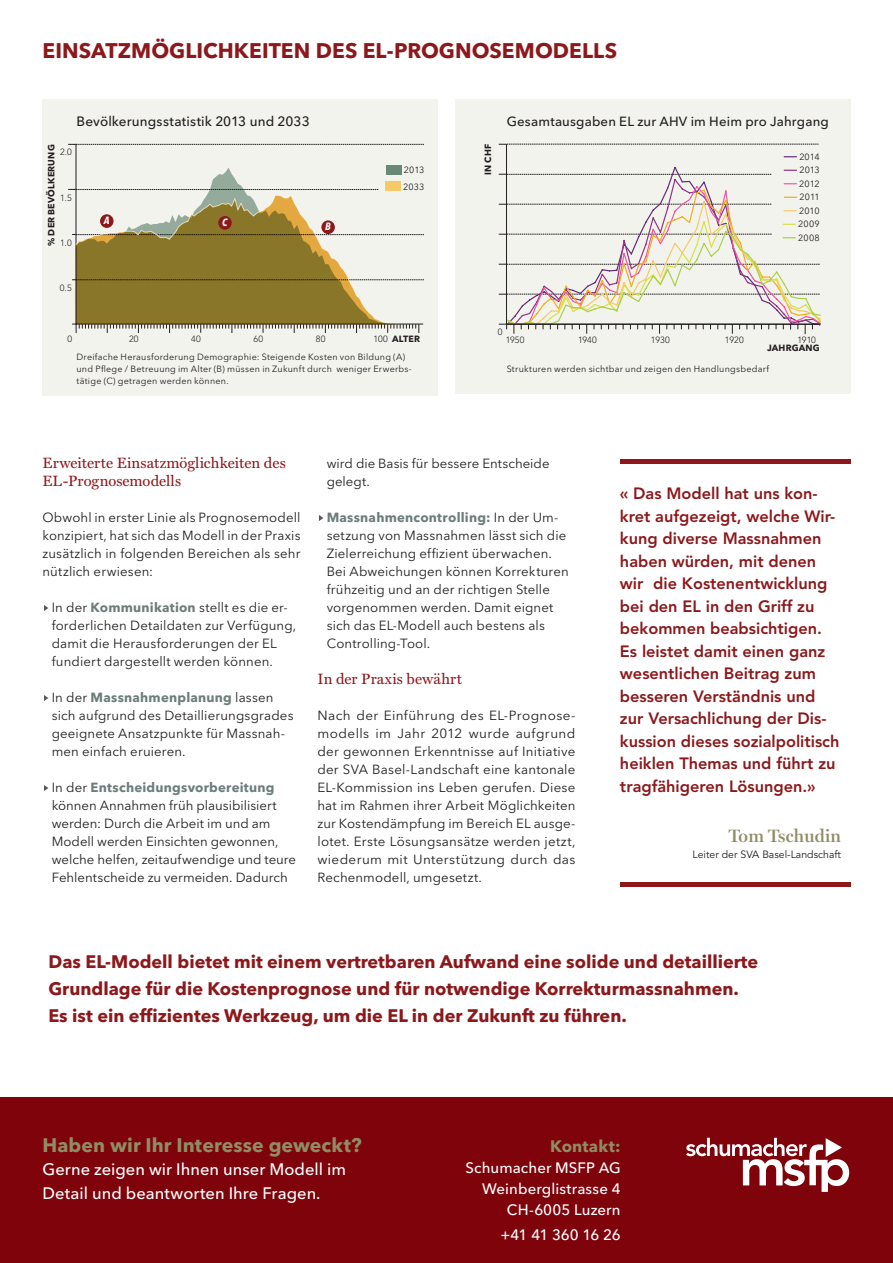
<style>
.page{position:relative;width:893px;height:1263px;background:#fff}
.page>*{position:absolute;margin:0;border:0;box-sizing:border-box;transform-origin:0 0}
.t1{font:700 21px "Avenir Next LT Pro";color:#8c181b}
.t2{font:700 19.5px "Avenir Next LT Pro";letter-spacing:.005em;color:#8f8d66}
.t3{font:700 18px/27px "Avenir Next LT Pro";color:#8c181b}
.t4{font:600 18px "Miller Display";letter-spacing:.01em;color:#8f8d66}
.t5{font:500 16.5px/24px "Avenir Next LT Pro";color:#fff}
.t6{font:700 16.5px "Avenir Next LT Pro";letter-spacing:.01em;color:#8f8d66}
.t7{font:800 16.35px/22.5px "Avenir LT Std";color:#8c181b}
.t8{font:15px/18px "Miller Text";letter-spacing:.005em;color:#8c181b}
.t9{font:500 15px/21px "Avenir Next LT Pro";letter-spacing:.005em;color:#fff;text-align:right}
.t10{font:500 15px "Avenir Next LT Pro";letter-spacing:-.04em;color:#fff}
.t11{font:500 13.5px "Avenir Next LT Pro";letter-spacing:.01em;color:#231f20}
.t12{font:13.2px/18px "Avenir Next LT Pro";letter-spacing:.01em;color:#231f20}
.t13{font:500 13.2px "Avenir Next LT Pro";letter-spacing:.01em;color:#231f20}
.t14{font:10.5px "Avenir LT Std";color:#231f20}
.t15{font:italic 700 condensed 10.5px "Avenir Next LT Pro";color:#fff}
.t16{font:9px/13.5px "Avenir Next LT Pro";letter-spacing:.025em;color:#231f20}
.t17{font:300 9px "Avenir LT Std";letter-spacing:.01em;color:#231f20}
.t18{font:700 9px "Avenir Next LT Pro";letter-spacing:.02em;color:#231f20}
.s1{font-weight:700;color:#6d7d7b}
</style>
<div class="page">
<div style="left:620px;top:459px;width:230px;height:5px;background:#8c181b"></div>
<div style="left:620px;top:882px;width:230px;height:5px;background:#8c181b"></div>
<svg style="left:44px;top:605px;width:4px;height:6px"></svg>
<svg style="left:44px;top:695px;width:4px;height:6px"></svg>
<svg style="left:44px;top:785px;width:4px;height:6px"></svg>
<svg style="left:319px;top:515px;width:4px;height:6px"></svg>
<div style="left:0;top:1097px;width:893px;height:166px;background:#7f030b"></div>
<div style="left:43px;top:99px;width:395px;height:296px;background:#f3f3ee"></div>
<div style="left:455px;top:99px;width:395px;height:295px;background:#f3f3ee"></div>
<svg style="left:210px;top:168px;width:181px;height:21px"></svg>
<svg style="left:68px;top:144px;width:356px;height:1px"></svg>
<hr style="left:76px;top:144px;width:1px;height:181px;background:#231f20">
<svg style="left:784px;top:156px;width:12px;height:1px"></svg>
<div style="left:387px;top:165px;width:15px;height:9px;background:#678976"></div>
<div style="left:386px;top:181px;width:15px;height:10px;background:#f5ca66"></div>
<hr style="left:506px;top:144px;width:1px;height:180px;background:#231f20">
<svg style="left:499px;top:144px;width:320px;height:1px"></svg>
<svg style="left:507px;top:166px;width:290px;height:12px"></svg>
<svg style="left:499px;top:183px;width:322px;height:151px"></svg>
<svg style="left:68px;top:189px;width:356px;height:144px"></svg>
<div style="left:100px;top:214px;width:14px;height:14px;background:#8c181b;border-radius:50%"></div>
<div style="left:321px;top:220px;width:14px;height:14px;background:#8c181b;border-radius:50%"></div>
<div style="left:218px;top:216px;width:14px;height:14px;background:#8c181b;border-radius:50%"></div>
<hr style="left:76px;top:324px;width:347px;height:1px;background:#231f20">
<svg style="left:686px;top:1138px;width:163px;height:54px"></svg>
<h1 class="t1" style="left:43px;top:38px;width:576px">EINSATZMÖGLICHKEITEN DES EL-PROGNOSEMODELLS</h1>
<p class="t11" style="left:77px;top:113px;width:235px">Bevölkerungsstatistik 2013 und 2033</p>
<p class="t13" style="left:507px;top:113px;width:324px">Gesamtausgaben EL zur AHV im Heim pro Jahrgang</p>
<p class="t16" style="left:403px;top:162px;width:23px;line-height:16.5px">2013<br>2033</p>
<p class="t18" style="left:46px;top:246px;width:103px;rotate:-90deg">% DER BEVÖLKERUNG</p>
<p class="t18" style="left:482px;top:175px;width:32px;rotate:-90deg">IN CHF</p>
<p class="t17" style="left:60px;top:147px;width:13px">2.0</p>
<p class="t16" style="left:798px;top:150px;width:23px;text-align:justify">2014<br>2013<br>2012<br>2011<br>2010<br>2009<br>2008</p>
<p class="t17" style="left:60px;top:192px;width:13px">1.5</p>
<p class="t17" style="left:60px;top:237px;width:13px">1.0</p>
<p class="t17" style="left:60px;top:282px;width:13px">0.5</p>
<p class="t15" style="left:104px;top:214px;width:7px">A</p>
<p class="t15" style="left:222px;top:216px;width:7px">C</p>
<p class="t15" style="left:325px;top:220px;width:7px">B</p>
<p class="t17" style="left:498px;top:327px;width:6px">0</p>
<p class="t17" style="left:67px;top:334px;width:6px">0</p>
<p class="t17" style="left:129px;top:334px;width:11px">20</p>
<p class="t17" style="left:191px;top:334px;width:11px">40</p>
<p class="t17" style="left:254px;top:334px;width:11px">60</p>
<p class="t17" style="left:316px;top:334px;width:11px">80</p>
<p class="t17" style="left:373px;top:334px;width:16px">100</p>
<p class="t18" style="left:392px;top:333px;width:30px">ALTER</p>
<p class="t17" style="left:506px;top:335px;width:20px">1950</p>
<p class="t17" style="left:578px;top:335px;width:20px">1940</p>
<p class="t17" style="left:651px;top:335px;width:20px">1930</p>
<p class="t17" style="left:725px;top:335px;width:20px">1920</p>
<p class="t17" style="left:798px;top:335px;width:20px">1910</p>
<p class="t18" style="left:767px;top:342px;width:54px">JAHRGANG</p>
<p class="t16" style="left:77px;top:351px;width:336px;line-height:12px">Dreifache Herausforderung Demographie: Steigende Kosten von Bildung (A) und Pflege / Betreuung im Alter (B) müssen in Zukunft durch weniger Erwerbs&shy;tätige (C) getragen werden können.</p>
<p class="t16" style="left:507px;top:362px;width:264px">Strukturen werden sichtbar und zeigen den Handlungsbedarf</p>
<p class="t8" style="left:43px;top:454px;width:245px">Erweiterte Einsatzmöglichkeiten des<br>EL-Prognosemodells</p>
<p class="t12" style="left:43px;top:508px;width:259px;text-align:justify">Obwohl in erster Linie als Prognosemodell konzipiert, hat sich das Modell in der Praxis zusätzlich in folgenden Bereichen als sehr nützlich erwiesen:</p>
<p class="t12" style="left:52px;top:598px;width:246px">In der <span class="s1">Kommunikation</span> stellt es die er&shy;forderlichen Detaildaten zur Verfügung, damit die Herausforderungen der EL fundiert dargestellt werden können.</p>
<p class="t12" style="left:52px;top:688px;width:243px">In der <span class="s1">Massnahmenplanung</span> lassen sich aufgrund des Detaillierungsgrades geeignete Ansatzpunkte für Massnah&shy;men einfach eruieren.</p>
<p class="t12" style="left:52px;top:778px;width:246px">In der <span class="s1">Entscheidungsvorbereitung </span>können Annahmen früh plausibilisiert werden: Durch die Arbeit im und am Modell werden Einsichten gewonnen, welche helfen, zeitaufwendige und teure Fehlentscheide zu vermeiden. Dadurch</p>
<p class="t12" style="left:327px;top:454px;width:224px">wird die Basis für bessere Entscheide gelegt.</p>
<p class="t12" style="left:327px;top:508px;width:244px"><span class="s1">Massnahmencontrolling:</span> In der Um&shy;setzung von Massnahmen lässt sich die Zielerreichung effizient überwachen.<br>Bei Abweichungen können Korrekturen frühzeitig und an der richtigen Stelle vorgenommen werden. Damit eignet sich das EL-Modell auch bestens als Controlling-Tool.</p>
<p class="t8" style="left:317px;top:670px;width:146px">In der Praxis bewährt</p>
<p class="t12" style="left:317px;top:706px;width:259px;text-align:justify">Nach der Einführung des EL-Prognose&shy;modells im Jahr 2012 wurde aufgrund der gewonnen Erkenntnisse auf Initiative der SVA Basel-Landschaft eine kantonale EL-Kommission ins Leben gerufen. Diese hat im Rahmen ihrer Arbeit Möglichkeiten zur Kostendämpfung im Bereich EL ausge&shy;lotet. Erste Lösungsansätze werden jetzt, wiederum mit Unterstützung durch das Rechenmodell, umgesetzt.</p>
<p class="t7" style="left:620px;top:482px;width:221px">« Das Modell hat uns kon&shy;kret aufgezeigt, welche Wir&shy;kung diverse Massnahmen haben würden, mit denen wir die Kostenentwicklung bei den EL in den Griff zu bekommen beabsichtigen.<br>Es leistet damit einen ganz wesentlichen Beitrag zum besseren Verständnis und zur Versachlichung der Dis&shy;kussion dieses sozialpolitisch heiklen Themas und führt zu tragfähigeren Lösungen.»</p>
<h3 class="t4" style="left:729px;top:825px;width:114px">Tom Tschudin</h3>
<p class="t14" style="left:692px;top:849px;width:150px">Leiter der SVA Basel-Landschaft</p>
<h3 class="t3" style="left:48px;top:948px;width:711px">Das EL-Modell bietet mit einem vertretbaren Aufwand eine solide und detaillierte<br>Grundlage für die Kostenprognose und für notwendige Korrekturmassnahmen.<br>Es ist ein effizientes Werkzeug, um die EL in der Zukunft zu führen.</h3>
<h2 class="t2" style="left:43px;top:1133px;width:321px">Haben wir Ihr Interesse geweckt?</h2>
<p class="t5" style="left:43px;top:1157px;width:305px">Gerne zeigen wir Ihnen unser Modell im<br>Detail und beantworten Ihre Fragen.</p>
<p class="t6" style="left:550px;top:1136px;width:72px">Kontakt:</p>
<p class="t9" style="left:466px;top:1157px;width:157px">Schumacher MSFP AG<br>Weinberglistrasse 4<br>CH-6005 Luzern</p>
<p class="t10" style="left:500px;top:1226px;width:122px">+41 41 360 16 26</p>
</div>
